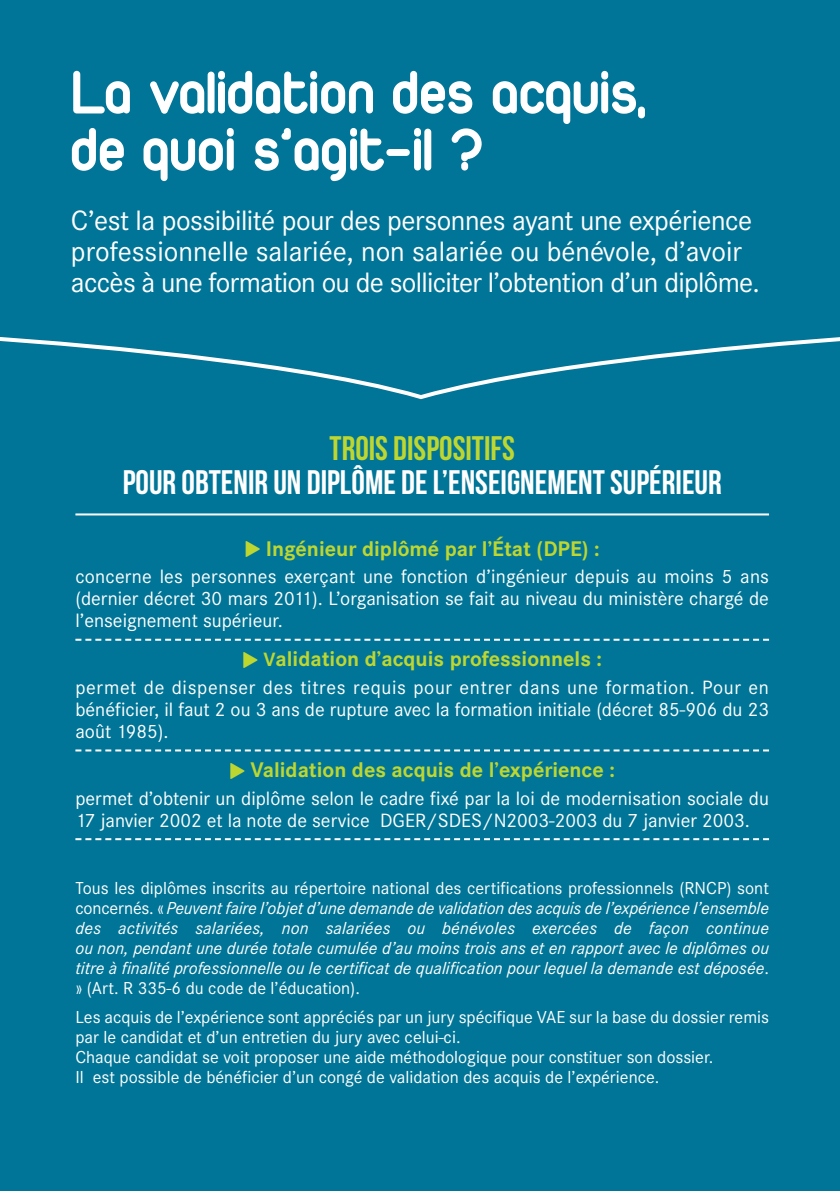
<style>
.page{position:relative;width:840px;height:1191px;background:#fff}
.page>*{position:absolute;margin:0;border:0;box-sizing:border-box;transform-origin:0 0}
.t1{font:64.6px/57px "Duepuntozerobold";color:#fff}
.t2{font:700 34px "Bebas Neue";color:#fff}
.t3{font:700 34px "Bebas Neue";color:#bed630}
.t4{font:29px/31px "Corporate S";letter-spacing:-.015em;color:#fff}
.t5{font:700 22px "Corporate S";color:#bed630}
.t6{font:20px/22px "Corporate S";color:#fff;text-align:justify}
.t7{font:italic 18px/20px "Corporate S";color:#fff;text-align:justify}
.t8{font:18px/20px "Corporate S";color:#fff}
.s1{font-size:20px}
.s2{font-style:normal}
</style>
<div class="page">
<div style="left:0;top:0;width:839px;height:1191px;background:#007597"></div>
<svg style="left:0;top:337px;width:839px;height:62px"></svg>
<hr style="left:75px;top:513px;width:693px;height:2px;background:#fff">
<svg style="left:75px;top:639px;width:693px;height:2px"></svg>
<svg style="left:75px;top:749px;width:693px;height:2px"></svg>
<svg style="left:75px;top:838px;width:693px;height:2px"></svg>
<h1 class="t1" style="left:71px;top:62px;width:577px">La validation des acquis, de quoi s’agit-il ?</h1>
<h3 class="t4" style="left:71px;top:204px;width:690px">C’est la possibilité pour des personnes ayant une expérience professionnelle salariée, non salariée ou bénévole, d’avoir accès à une formation ou de solliciter l’obtention d’un diplôme.</h3>
<h2 class="t3" style="left:329px;top:428px;width:187px">TROIS DISPOSITIFS</h2>
<h2 class="t2" style="left:123px;top:462px;width:600px">POUR OBTENIR UN DIPLÔME DE L’ENSEIGNEMENTSUPÉRIEUR</h2>
<p class="t5" style="left:266px;top:535px;width:335px">Ingénieur diplômé par l’État (DPE) :</p>
<p class="t6" style="left:75px;top:565px;width:694px">concerne les personnes exerçant une fonction d’ingénieur depuis au moins 5 ans (dernier décret 30 mars 2011). L’organisation se fait au niveau du ministère chargé de l’enseignement supérieur.</p>
<p class="t5" style="left:263px;top:646px;width:340px"><span class="s1">V</span>alidation d’acquis professionnels :</p>
<p class="t6" style="left:75px;top:676px;width:694px">permet de dispenser des titres requis pour entrer dans une formation. Pour en bénéficier, il faut 2 ou 3 ans de rupture avec la formation initiale (décret 85-906 du 23 août 1985).</p>
<p class="t5" style="left:250px;top:756px;width:365px">Validation des acquis de l’expérience :</p>
<p class="t6" style="left:75px;top:787px;width:694px">permet d’obtenir un diplôme selon le cadre fixé par la loi de modernisation sociale du<br>17 janvier 2002 et la note de service DGER/SDES/N2003-2003 du 7 janvier 2003.</p>
<p class="t7" style="left:75px;top:878px;width:694px"><span class="s2">Tous les diplômes inscrits au répertoire national des certifications professionnels (RNCP) sont concernés. «</span>Peuvent faire l’objet d’une demande de validation des acquis de l’expérience l’ensemble des activités salariées, non salariées ou bénévoles exercées de façon continue ou non, pendant une durée totale cumulée d’au moins trois ans et en rapport avec le diplômes ou titre à finalité professionnelle ou le certificat de qualification pour lequel la demande est déposée<span class="s2">. » (Art. R 335-6 du code de l’éducation).</span></p>
<p class="t8" style="left:75px;top:1006px;width:694px">Les acquis de l’expérience sont appréciés par un jury spécifique VAE sur la base du dossier remis par le candidat et d’un entretien du jury avec celui-ci.<br>Chaque candidat se voit proposer une aide méthodologique pour constituer son dossier.<br>Il est possible de bénéficier d’un congé de validation des acquis de l’expérience.</p>
</div>
